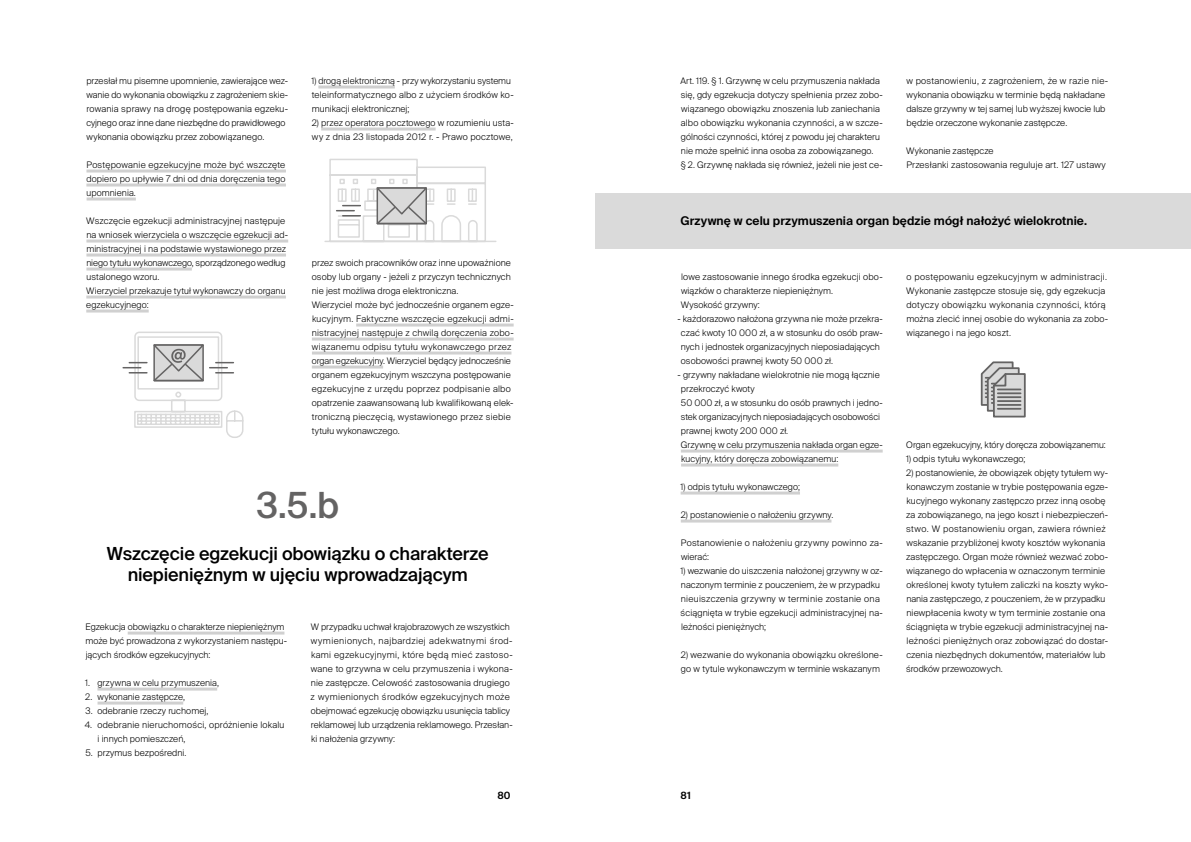
<style>
.page{position:relative;width:1191px;height:842px;background:#fff}
.page>*{position:absolute;margin:0;border:0;box-sizing:border-box;transform-origin:0 0}
.t1{font:500 36px "Suisse Intl";color:#646363}
.t2{font:500 18px/21px "Suisse Intl";letter-spacing:-.005em;color:#000;text-align:center}
.t3{font:600 12px "Suisse Intl";letter-spacing:.005em;color:#000}
.t4{font:600 10px "Suisse Intl";color:#000}
.t5{font:300 9px/14px "Suisse Intl";letter-spacing:.01em;color:#000}
</style>
<div class="page">
<svg style="left:123px;top:331px;width:121px;height:107px"></svg>
<svg style="left:324px;top:158px;width:173px;height:85px"></svg>
<svg style="left:980px;top:361px;width:46px;height:57px;background:#b8b7b7"></svg>
<div style="left:595px;top:193px;width:596px;height:56px;background:#dadada"></div>
<hr style="left:128px;top:632px;width:156px;height:3px;background:#d0d0d0">
<hr style="left:97px;top:688px;width:120px;height:3px;background:#d0d0d0">
<hr style="left:98px;top:702px;width:85px;height:3px;background:#d0d0d0">
<hr style="left:86px;top:170px;width:200px;height:3px;background:#d0d0d0">
<hr style="left:86px;top:184px;width:200px;height:3px;background:#d0d0d0">
<hr style="left:87px;top:198px;width:49px;height:3px;background:#d0d0d0">
<hr style="left:86px;top:240px;width:202px;height:3px;background:#d0d0d0">
<hr style="left:86px;top:254px;width:200px;height:3px;background:#d0d0d0">
<hr style="left:86px;top:268px;width:106px;height:3px;background:#d0d0d0">
<hr style="left:86px;top:296px;width:200px;height:3px;background:#d0d0d0">
<hr style="left:86px;top:310px;width:63px;height:3px;background:#d0d0d0">
<hr style="left:318px;top:86px;width:77px;height:3px;background:#d0d0d0">
<hr style="left:321px;top:128px;width:114px;height:3px;background:#d0d0d0">
<hr style="left:356px;top:324px;width:157px;height:3px;background:#d0d0d0">
<hr style="left:312px;top:338px;width:201px;height:3px;background:#d0d0d0">
<hr style="left:312px;top:352px;width:199px;height:3px;background:#d0d0d0">
<hr style="left:312px;top:366px;width:71px;height:3px;background:#d0d0d0">
<hr style="left:681px;top:450px;width:201px;height:3px;background:#d0d0d0">
<hr style="left:681px;top:464px;width:157px;height:3px;background:#d0d0d0">
<hr style="left:680px;top:492px;width:120px;height:3px;background:#d0d0d0">
<hr style="left:681px;top:520px;width:150px;height:3px;background:#d0d0d0">
<p class="t5" style="left:86px;top:74px;width:203px">przesłał mu pisemne upomnienie, zawierające wez&shy;wanie do wykonania obowiązku z zagrożeniem skie&shy;rowania sprawy na drogę postępowania egzeku&shy;cyjnego oraz inne dane niezbędne do prawidłowego wykonania obowiązku przez zobowiązanego.</p>
<p class="t5" style="left:86px;top:158px;width:200px;text-align:justify">Postępowanie egzekucyjne może być wszczęte dopiero po upływie 7 dni od dnia doręczenia tego upomnienia.</p>
<p class="t5" style="left:86px;top:214px;width:203px">Wszczęcie egzekucji administracyjnej następuje na wniosek wierzyciela o wszczęcie egzekucji ad&shy;ministracyjnej i na podstawie wystawionego przez niego tytułu wykonawczego, sporządzonego według ustalonego wzoru.<br>Wierzyciel przekazuje tytuł wykonawczy do organu egzekucyjnego:</p>
<p class="t5" style="left:311px;top:74px;width:204px">1) drogą elektroniczną - przy wykorzystaniu systemu teleinformatycznego albo z użyciem środków ko&shy;munikacji elektronicznej;</p>
<p class="t5" style="left:312px;top:116px;width:203px">2) przez operatora pocztowego w rozumieniu usta&shy;wy z dnia 23 listopada 2012 r. - Prawo pocztowe,</p>
<p class="t5" style="left:312px;top:256px;width:203px">przez swoich pracowników oraz inne upoważnione osoby lub organy - jeżeli z przyczyn technicznych nie jest możliwa droga elektroniczna.<br>Wierzyciel może być jednocześnie organem egze&shy;kucyjnym. Faktyczne wszczęcie egzekucji admi&shy;nistracyjnej następuje z chwilą doręczenia zobo&shy;wiązanemu odpisu tytułu wykonawczego przez organ egzekucyjny. Wierzyciel będący jednocześnie organem egzekucyjnym wszczyna postępowanie egzekucyjne z urzędu poprzez podpisanie albo opatrzenie zaawansowaną lub kwalifikowaną elek&shy;troniczną pieczęcią, wystawionego przez siebie tytułu wykonawczego.</p>
<h1 class="t1" style="left:256px;top:485px;width:84px">3.5.b</h1>
<h2 class="t2" style="left:107px;top:543px;width:383px">Wszczęcie egzekucji obowiązku o charakterze niepieniężnym w ujęciu wprowadzającym</h2>
<p class="t5" style="left:85px;top:620px;width:203px">Egzekucja obowiązku o charakterze niepieniężnym może być prowadzona z wykorzystaniem następu&shy;jących środków egzekucyjnych:</p>
<p class="t5" style="left:85px;top:676px;width:135px">1. grzywna w celu przymuszenia,</p>
<p class="t5" style="left:85px;top:690px;width:101px">2. wykonanie zastępcze,</p>
<p class="t5" style="left:86px;top:704px;width:124px">3. odebranie rzeczy ruchomej,</p>
<p class="t5" style="left:98px;top:718px;width:188px;text-indent:-13px">4. odebranie nieruchomości, opróżnienie lokalu i innych pomieszczeń,</p>
<p class="t5" style="left:85px;top:746px;width:102px">5. przymus bezpośredni.</p>
<p class="t5" style="left:310px;top:620px;width:204px">W przypadku uchwał krajobrazowych ze wszystkich wymienionych, najbardziej adekwatnymi środ&shy;kami egzekucyjnymi, które będą mieć zastoso&shy;wane to grzywna w celu przymuszenia i wykona&shy;nie zastępcze. Celowość zastosowania drugiego z wymienionych środków egzekucyjnych może obejmować egzekucję obowiązku usunięcia tablicy reklamowej lub urządzenia reklamowego. Przesłan&shy;ki nałożenia grzywny:</p>
<p class="t5" style="left:680px;top:74px;width:204px">Art. 119. § 1. Grzywnę w celu przymuszenia nakłada się, gdy egzekucja dotyczy spełnienia przez zobo&shy;wiązanego obowiązku znoszenia lub zaniechania albo obowiązku wykonania czynności, a w szcze&shy;gólności czynności, której z powodu jej charakteru nie może spełnić inna osoba za zobowiązanego.<br>§ 2. Grzywnę nakłada się również, jeżeli nie jest ce-</p>
<p class="t5" style="left:906px;top:74px;width:203px">w postanowieniu, z zagrożeniem, że w razie nie&shy;wykonania obowiązku w terminie będą nakładane dalsze grzywny w tej samej lub wyższej kwocie lub będzie orzeczone wykonanie zastępcze.</p>
<p class="t5" style="left:906px;top:144px;width:201px">Wykonanie zastępcze<br>Przesłanki zastosowania reguluje art. 127 ustawy</p>
<h3 class="t3" style="left:680px;top:214px;width:408px">Grzywnę w celu przymuszenia organ będzie mógł nałożyć wielokrotnie.</h3>
<p class="t5" style="left:681px;top:270px;width:203px">lowe zastosowanie innego środka egzekucji obo&shy;wiązków o charakterze niepieniężnym.<br>Wysokość grzywny:</p>
<p class="t5" style="left:681px;top:312px;width:203px;text-indent:-3px">- każdorazowo nałożona grzywna nie może przekra&shy;czać kwoty 10 000 zł, a w stosunku do osób praw&shy;nych i jednostek organizacyjnych nieposiadających osobowości prawnej kwoty 50 000 zł.</p>
<p class="t5" style="left:681px;top:368px;width:203px;text-indent:-3px">- grzywny nakładane wielokrotnie nie mogą łącznie przekroczyć kwoty<br>50 000 zł, a w stosunku do osób prawnych i jedno&shy;stek organizacyjnych nieposiadających osobowości prawnej kwoty 200 000 zł.<br>Grzywnę w celu przymuszenia nakłada organ egze&shy;kucyjny, który doręcza zobowiązanemu:</p>
<p class="t5" style="left:680px;top:480px;width:121px">1) odpis tytułu wykonawczego;</p>
<p class="t5" style="left:681px;top:508px;width:154px">2) postanowienie o nałożeniu grzywny.</p>
<p class="t5" style="left:681px;top:536px;width:203px">Postanowienie o nałożeniu grzywny powinno za&shy;wierać:</p>
<p class="t5" style="left:680px;top:564px;width:204px">1) wezwanie do uiszczenia nałożonej grzywny w oz&shy;naczonym terminie z pouczeniem, że w przypadku nieuiszczenia grzywny w terminie zostanie ona ściągnięta w trybie egzekucji administracyjnej na&shy;leżności pieniężnych;</p>
<p class="t5" style="left:681px;top:648px;width:203px">2) wezwanie do wykonania obowiązku określone&shy;go w tytule wykonawczym w terminie wskazanym</p>
<p class="t5" style="left:906px;top:270px;width:203px">o postępowaniu egzekucyjnym w administracji.<br>Wykonanie zastępcze stosuje się, gdy egzekucja dotyczy obowiązku wykonania czynności, którą można zlecić innej osobie do wykonania za zobo&shy;wiązanego i na jego koszt.</p>
<p class="t5" style="left:906px;top:438px;width:201px">Organ egzekucyjny, który doręcza zobowiązanemu:</p>
<p class="t5" style="left:906px;top:452px;width:121px">1) odpis tytułu wykonawczego;</p>
<p class="t5" style="left:906px;top:466px;width:204px">2) postanowienie, że obowiązek objęty tytułem wy&shy;konawczym zostanie w trybie postępowania egze&shy;kucyjnego wykonany zastępczo przez inną osobę za zobowiązanego, na jego koszt i niebezpieczeń&shy;stwo. W postanowieniu organ, zawiera również wskazanie przybliżonej kwoty kosztów wykonania zastępczego. Organ może również wezwać zobo&shy;wiązanego do wpłacenia w oznaczonym terminie określonej kwoty tytułem zaliczki na koszty wyko&shy;nania zastępczego, z pouczeniem, że w przypadku niewpłacenia kwoty w tym terminie zostanie ona ściągnięta w trybie egzekucji administracyjnej na&shy;leżności pieniężnych oraz zobowiązać do dostar&shy;czenia niezbędnych dokumentów, materiałów lub środków przewozowych.</p>
<p class="t4" style="left:497px;top:790px;width:15px">80</p>
<p class="t4" style="left:680px;top:790px;width:12px">81</p>
</div>
